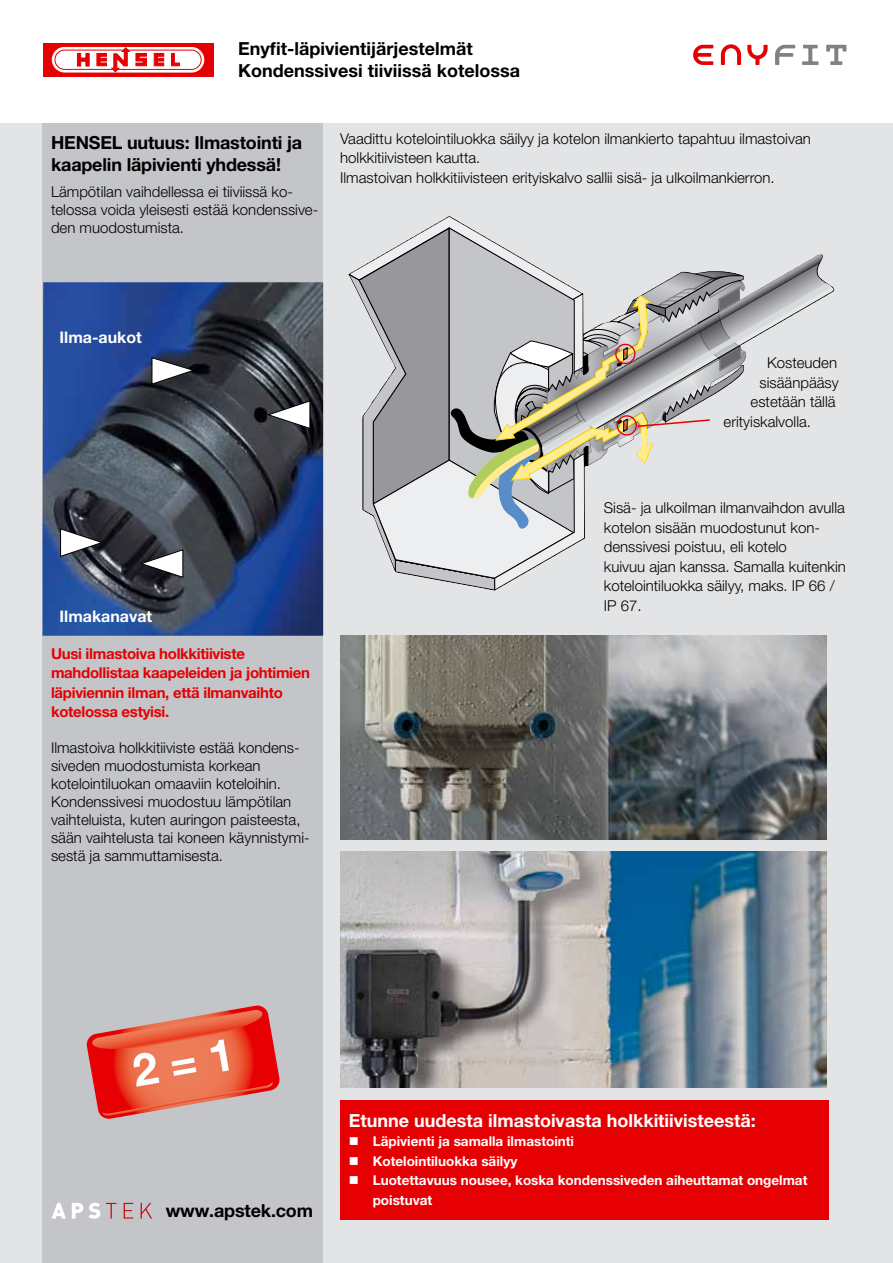
<style>
.page{position:relative;width:893px;height:1263px;background:#fff}
.page>*{position:absolute;margin:0;border:0;box-sizing:border-box;transform-origin:0 0}
.t1{font:700 18px/21.6px "Helvetica Neue LT Pro";letter-spacing:-.005em;color:#000}
.t2{font:700 18px "Helvetica Neue LT Pro";color:#fff}
.t3{font:700 16.05px "Helvetica Neue LT Pro";color:#fff}
.t4{font:300 15px/18px "Helvetica Neue LT Pro";color:#000}
.t5{font:700 15px/19.5px "Helvetica Neue LT Pro";letter-spacing:-.02em;color:#e60003}
.t6{font:700 13.5px/19.5px "Helvetica Neue LT Pro";color:#fff}
</style>
<div class="page">
<div style="left:43px;top:43px;width:170px;height:33px;background:#e60003"></div>
<svg style="left:52px;top:47px;width:152px;height:26px"></svg>
<div style="left:0;top:123px;width:893px;height:1140px;background:#e3e4e6"></div>
<div style="left:340px;top:1100px;width:488px;height:119px;background:#e60003"></div>
<img style="left:340px;top:852px;width:486px;height:235px">
<img style="left:340px;top:636px;width:486px;height:203px">
<div style="left:43px;top:123px;width:280px;height:1140px;background:#c3c5c8"></div>
<img style="left:43px;top:282px;width:280px;height:354px">
<svg style="left:268px;top:400px;width:43px;height:29px"></svg>
<svg style="left:141px;top:549px;width:43px;height:29px"></svg>
<svg style="left:60px;top:528px;width:43px;height:29px"></svg>
<svg style="left:151px;top:357px;width:43px;height:28px"></svg>
<svg style="left:748px;top:260px;width:77px;height:81px"></svg>
<svg style="left:349px;top:216px;width:399px;height:374px"></svg>
<svg style="left:747px;top:45px;width:21px;height:20px"></svg>
<svg style="left:693px;top:45px;width:20px;height:20px"></svg>
<svg style="left:721px;top:44px;width:20px;height:21px"></svg>
<svg style="left:802px;top:45px;width:16px;height:20px"></svg>
<svg style="left:826px;top:45px;width:20px;height:20px"></svg>
<svg style="left:775px;top:45px;width:20px;height:20px"></svg>
<svg style="left:106px;top:1203px;width:46px;height:15px"></svg>
<svg style="left:52px;top:1203px;width:48px;height:16px"></svg>
<svg style="left:86px;top:1005px;width:194px;height:114px"></svg>
<p class="t1" style="left:238px;top:38px;width:283px">Enyfit-läpivientijärjestelmät<br>Kondenssivesi tiiviissä kotelossa</p>
<p class="t1" style="left:51px;top:131px;width:253px">HENSEL uutuus: Ilmastointi ja kaapelin läpivienti yhdessä!</p>
<p class="t4" style="left:51px;top:182px;width:269px">Lämpötilan vaihdellessa ei tiiviissä ko&shy;telossa voida yleisesti estää kondenssive&shy;den muodostumista.</p>
<p class="t4" style="left:340px;top:128px;width:472px;line-height:19.5px">Vaadittu kotelointiluokka säilyy ja kotelon ilmankierto tapahtuu ilmastoivan holkkitiivisteen kautta.<br>Ilmastoivan holkkitiivisteen erityiskalvo sallii sisä- ja ulkoilmankierron.</p>
<p class="t3" style="left:60px;top:327px;width:84px">Ilma-aukot</p>
<p class="t3" style="left:60px;top:607px;width:94px">Ilmakanavat</p>
<p class="t5" style="left:51px;top:643px;width:261px">Uusi ilmastoiva holkkitiiviste mahdollistaa kaapeleiden ja johtimien läpiviennin ilman, että ilmanvaihto kotelossa estyisi.</p>
<p class="t4" style="left:51px;top:738px;width:260px">Ilmastoiva holkkitiiviste estää kondens&shy;siveden muodostumista korkean kotelointiluokan omaaviin koteloihin.<br>Kondenssivesi muodostuu lämpötilan vaihteluista, kuten auringon paisteesta, sään vaihtelusta tai koneen käynnistymi&shy;sestä ja sammuttamisesta.</p>
<p class="t4" style="left:767px;top:354px;width:72px">Kosteuden</p>
<p class="t4" style="left:760px;top:373px;width:81px">sisäänpääsy</p>
<p class="t4" style="left:751px;top:393px;width:87px">estetään tällä</p>
<p class="t4" style="left:724px;top:412px;width:89px">erityiskalvolla.</p>
<p class="t4" style="left:604px;top:498px;width:243px;line-height:19.5px">Sisä- ja ulkoilman ilmanvaihdon avulla kotelon sisään muodostunut kon&shy;denssivesi poistuu, eli kotelo<br>kuivuu ajan kanssa. Samalla kuitenkin kotelointiluokka säilyy, maks. IP 66 /<br>IP 67.</p>
<p class="t1" style="left:166px;top:1199px;width:149px">www.apstek.com</p>
<p class="t2" style="left:349px;top:1109px;width:409px">Etunne uudesta ilmastoivasta holkkitiivisteestä:</p>
<p class="t6" style="left:349px;top:1131px;width:227px">■ Läpivienti ja samalla ilmastointi</p>
<p class="t6" style="left:349px;top:1151px;width:170px">■ Kotelointiluokka säilyy</p>
<p class="t6" style="left:373px;top:1170px;width:436px;text-indent:-24px">■ Luotettavuus nousee, koska kondenssiveden aiheuttamat ongelmat poistuvat</p>
</div>
